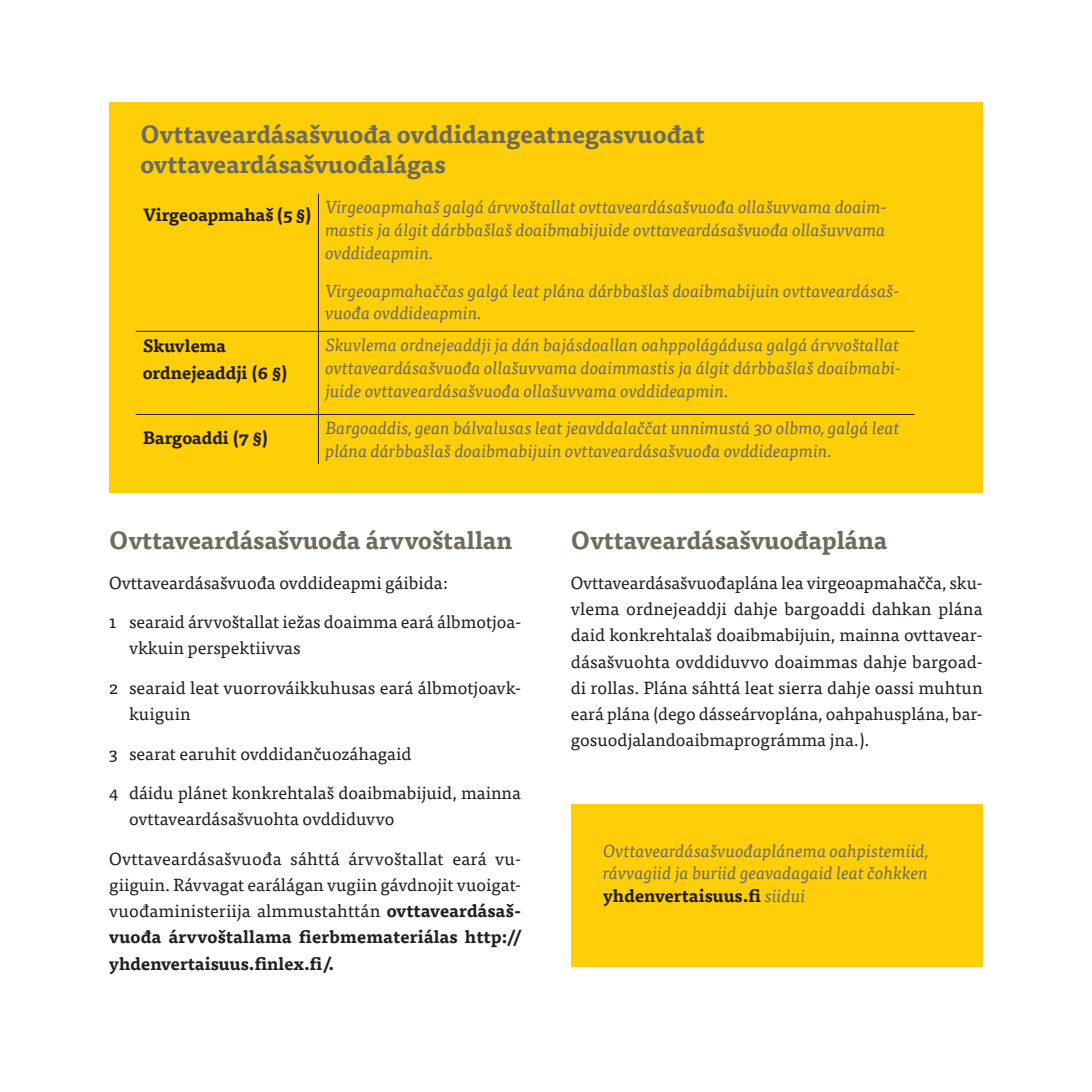
<style>
.page{position:relative;width:1092px;height:1092px;background:#fff}
.page>*{position:absolute;margin:0;border:0;box-sizing:border-box;transform-origin:0 0}
.väliotsikko{font:700 24.5px/29.8px "Tisa Pro";color:#6d6c5c}
.leipä{font:700 24.5px "Tisa Pro";color:#6d6c5c}
.taulukko_kursiivi{font:italic 17.5px/22.8px "Tisa Pro";color:#6d6c5c;text-align:justify}
.leipä-2{font:17.5px/26.2px "Tisa Pro";color:#231f20;text-align:justify}
.sisennetty_leipä_num{font:17.5px/26.2px "Tisa Pro";color:#231f20}
.leipä-3{font:700 17.5px/26.2px "Tisa Pro";color:#231f20}
.s1{font-weight:700}
.s2{font-weight:700;font-style:normal;color:#231f20}
</style>
<div class="page">
<div style="left:109px;top:102px;width:873px;height:390px;background:#fece08"></div>
<div style="left:570px;top:803px;width:412px;height:163px;background:#fece08"></div>
<hr style="left:318px;top:193px;width:1px;height:138px;background:#231f20">
<hr style="left:136px;top:331px;width:182px;height:1px;background:#231f20">
<hr style="left:318px;top:331px;width:596px;height:1px;background:#231f20">
<hr style="left:318px;top:332px;width:1px;height:82px;background:#231f20">
<hr style="left:136px;top:414px;width:182px;height:1px;background:#231f20">
<hr style="left:318px;top:414px;width:596px;height:1px;background:#231f20">
<hr style="left:318px;top:415px;width:1px;height:49px;background:#231f20">
<p class="väliotsikko" style="left:140px;top:118px;width:566px">Ovttaveardásašvuođa ovddidangeatnegasvuođat ovttaveardásašvuođalágas</p>
<p class="leipä-3" style="left:143px;top:201px;width:170px">Virgeoapmahaš (5 §)</p>
<p class="taulukko_kursiivi" style="left:325px;top:195px;width:562px">Virgeoapmahaš galgá árvvoštallat ovttaveardásašvuođa ollašuvvama doaim&shy;mastis ja álgit dárbbašlaš doaibmabijuide ovttaveardásašvuođa ollašuvvama ovddideapmin.</p>
<p class="taulukko_kursiivi" style="left:325px;top:278px;width:575px">Virgeoapmahaččas galgá leat plána dárbbašlaš doaibmabijuin ovttaveardásaš&shy;vuođa ovddideapmin.</p>
<p class="leipä-3" style="left:143px;top:332px;width:146px">Skuvlema ordnejeaddji (6 §)</p>
<p class="taulukko_kursiivi" style="left:325px;top:332px;width:577px">Skuvlema ordnejeaddji ja dán bajásdoallan oahppolágádusa galgá árvvoštallat ovttaveardásašvuođa ollašuvvama doaimmastis ja álgit dárbbašlaš doaibmabi&shy;juide ovttaveardásašvuođa ollašuvvama ovddideapmin.</p>
<p class="leipä-3" style="left:143px;top:424px;width:127px">Bargoaddi (7 §)</p>
<p class="taulukko_kursiivi" style="left:325px;top:415px;width:576px">Bargoaddis, gean bálvalusas leat jeavddalaččat unnimustá 30 olbmo, galgá leat plána dárbbašlaš doaibmabijuin ovttaveardásašvuođa ovddideapmin.</p>
<p class="väliotsikko" style="left:109px;top:524px;width:405px">Ovttaveardásašvuođa árvvoštallan</p>
<p class="leipä-2" style="left:109px;top:568px;width:340px">Ovttaveardásašvuođa ovddideapmi gáibida:</p>
<p class="sisennetty_leipä_num" style="left:129px;top:608px;width:393px;text-indent:-20px">1 searaid árvvoštallat iežas doaimma eará álbmotjoa&shy;vkkuin perspektiivvas</p>
<p class="sisennetty_leipä_num" style="left:129px;top:673px;width:393px;text-indent:-20px">2 searaid leat vuorrováikkuhusas eará álbmotjoavk&shy;kuiguin</p>
<p class="sisennetty_leipä_num" style="left:109px;top:739px;width:304px">3 searat earuhit ovddidančuozáhagaid</p>
<p class="sisennetty_leipä_num" style="left:129px;top:778px;width:393px;text-indent:-20px">4 dáidu plánet konkrehtalaš doaibmabijuid, mainna ovttaveardásašvuohta ovddiduvvo</p>
<p class="leipä-2" style="left:109px;top:844px;width:413px">Ovttaveardásašvuođa sáhttá árvvoštallat eará vu&shy;giiguin. Rávvagat earálágan vugiin gávdnojit vuoigat&shy;vuođaministeriija almmustahttán <span class="s1">ovttaveardásaš&shy;vuođa árvvoštallama fierbmemateriálas http:// yhdenvertaisuus.finlex.fi/.</span></p>
<p class="leipä" style="left:570px;top:520px;width:318px">Ovttaveardásašvuođaplána</p>
<p class="leipä-2" style="left:570px;top:568px;width:413px">Ovttaveardásašvuođaplána lea virgeoapmahačča, sku&shy;vlema ordnejeaddji dahje bargoaddi dahkan plána daid konkrehtalaš doaibmabijuin, mainna ovttavear&shy;dásašvuohta ovddiduvvo doaimmas dahje bargoad&shy;di rollas. Plána sáhttá leat sierra dahje oassi muhtun eará plána (dego dásseárvoplána, oahpahusplána, bar&shy;gosuodjalandoaibmaprográmma jna.).</p>
<p class="taulukko_kursiivi" style="left:603px;top:838px;width:327px">Ovttaveardásašvuođaplánema oahpistemiid, rávvagiid ja buriid geavadagaid leat čohkken <span class="s2">yhdenvertaisuus.fi</span> siidui</p>
</div>
